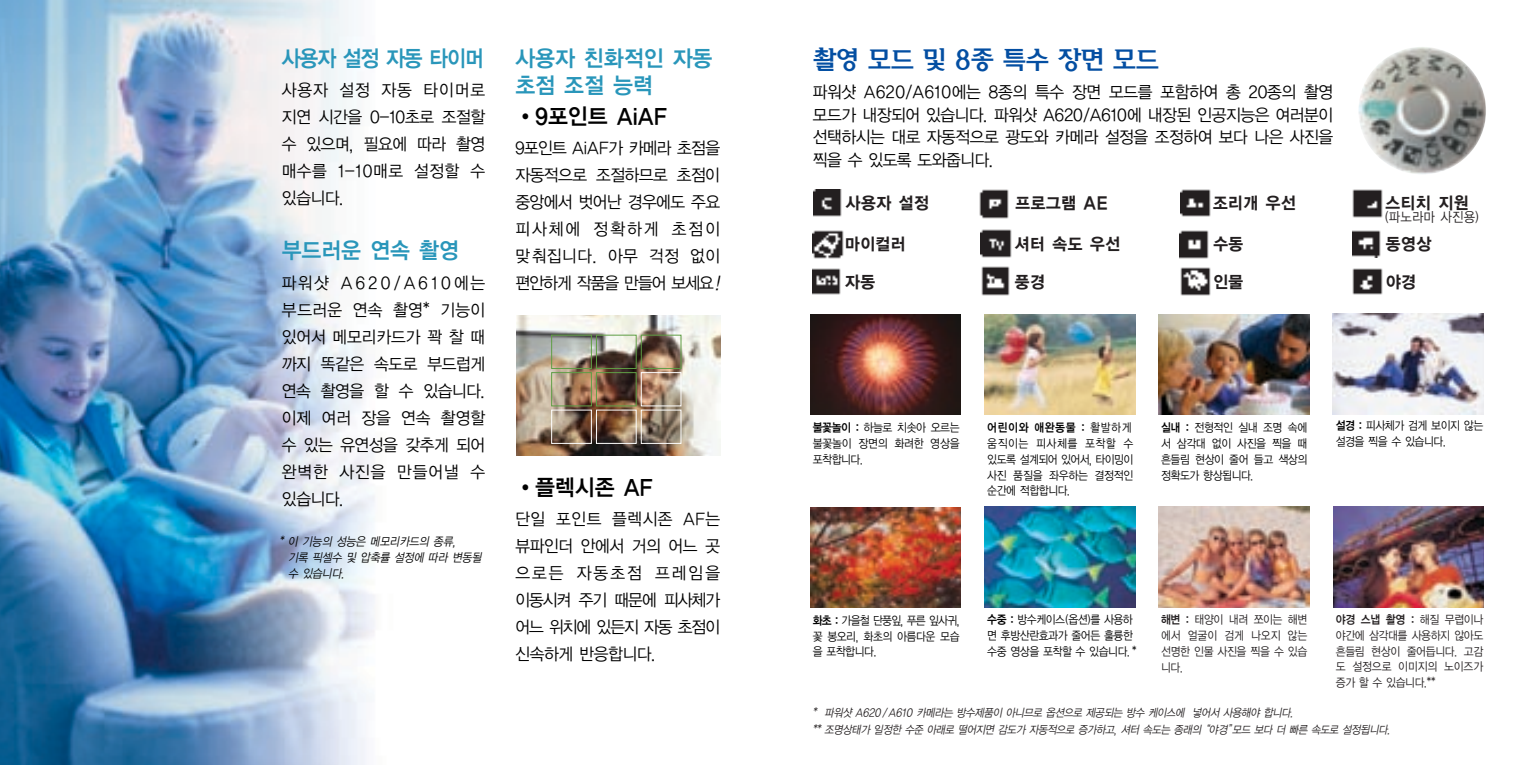
<style>
.page{position:relative;width:1530px;height:765px;background:#fff}
.page>*{position:absolute;margin:0;border:0;box-sizing:border-box;transform-origin:0 0}
.t1{font:24.75px "Soma M";letter-spacing:-.075em;color:#034ea2}
.t2{font:22.5px/27.2px "YGO14";letter-spacing:-.07em;color:#2996ba;scale:.95 1}
.t3{font:22.5px "YGO14";letter-spacing:-.07em;color:#000;scale:.95 1}
.t4{font:22.5px "YGO14";letter-spacing:-.12em;color:#2996ba;scale:.9 1}
.t5{font:16.88px/27px "YGO12";letter-spacing:-.105em;color:#000;text-align:justify;scale:.95 1}
.t6{font:16.88px "YGO15";letter-spacing:-.05em;color:#231f20;scale:.95 1}
.t7{font:13.5px "YGO12";letter-spacing:-.05em;color:#231f20;scale:.9 1}
.t8{font:italic 11.92px/15.8px "YGO12";color:#000;scale:.9 1}
.t9{font:11.7px/15.8px "YGO12";letter-spacing:-.105em;color:#000;text-align:justify;scale:.9 1}
.t10{font:11.7px/15.8px "YGO12";letter-spacing:-.105em;color:#231f20;text-align:justify;scale:.9 1}
.t11{font:11.7px "YGO14";letter-spacing:-.015em;color:#000;scale:.9 1}
.t12{font:11.7px "YGO14";color:#231f20;scale:.9 1}
.t13{font:italic 11.25px/16.7px "YGO12";color:#231f20;scale:.9 1}
.s1{font-style:italic}
.s2{font-family:"YGO14"}
.s3{font-family:"YGO12"}
</style>
<div class="page">
<img style="left:0;top:0;width:721px;height:765px">
<img style="left:517px;top:316px;width:204px;height:140px">
<img style="left:810px;top:314px;width:151px;height:101px">
<img style="left:985px;top:314px;width:150px;height:101px">
<img style="left:1158px;top:314px;width:151px;height:101px">
<img style="left:810px;top:508px;width:151px;height:99px">
<img style="left:985px;top:507px;width:150px;height:100px">
<img style="left:1333px;top:507px;width:151px;height:100px">
<img style="left:1333px;top:314px;width:151px;height:100px">
<img style="left:1158px;top:507px;width:151px;height:100px">
<img style="left:1359px;top:47px;width:127px;height:127px;border-radius:50%">
<img style="left:551px;top:334px;width:131px;height:110px">
<img style="left:1180px;top:189px;width:31px;height:28px">
<img style="left:1180px;top:230px;width:29px;height:29px">
<img style="left:813px;top:190px;width:29px;height:27px">
<img style="left:813px;top:230px;width:31px;height:29px">
<img style="left:1352px;top:189px;width:31px;height:29px">
<img style="left:1353px;top:230px;width:28px;height:28px">
<img style="left:812px;top:268px;width:1px;height:27px">
<img style="left:813px;top:268px;width:28px;height:27px">
<img style="left:979px;top:189px;width:30px;height:30px">
<img style="left:980px;top:231px;width:1px;height:25px">
<img style="left:981px;top:229px;width:31px;height:29px">
<img style="left:981px;top:266px;width:29px;height:30px">
<img style="left:1180px;top:267px;width:31px;height:29px">
<img style="left:1352px;top:268px;width:31px;height:27px">
<svg style="left:523px;top:113px;width:5px;height:6px"></svg>
<svg style="left:523px;top:484px;width:5px;height:6px"></svg>
<h2 class="t4" style="left:281px;top:48px;width:228px">사용자 설정 자동 타이머</h2>
<p class="t5" style="left:281px;top:78px;width:217px">사용자 설정 자동 타이머로 지연 시간을 0-10초로 조절할 수 있으며, 필요에 따라 촬영 매수를 1-10매로 설정할 수 있습니다.</p>
<h2 class="t2" style="left:281px;top:238px;width:190px">부드러운 연속 촬영</h2>
<p class="t5" style="left:281px;top:270px;width:217px">파워샷 A620/A610에는 부드러운 연속 촬영* 기능이 있어서 메모리카드가 꽉 찰 때 까지 똑같은 속도로 부드럽게 연속 촬영을 할 수 있습니다. 이제 여러 장을 연속 촬영할 수 있는 유연성을 갖추게 되어 완벽한 사진을 만들어낼 수 있습니다.</p>
<p class="t8" style="left:288px;top:535px;width:220px;text-indent:-9px">* 이 기능의 성능은 메모리카드의 종류,<br>기록 픽셀수 및 압축률 설정에 따라 변동될 수 있습니다.</p>
<h2 class="t2" style="left:515px;top:46px;width:210px">사용자 친화적인 자동 초점 조절 능력</h2>
<h2 class="t3" style="left:535px;top:106px;width:142px">9포인트 AiAF</h2>
<p class="t5" style="left:515px;top:135px;width:221px;text-align:left">9포인트 AiAF가 카메라 초점을 자동적으로 조절하므로 초점이 중앙에서 벗어난 경우에도 주요 피사체에 정확하게 초점이 맞춰집니다. 아무 걱정 없이 편안하게 작품을 만들어 보세요<span class="s1">!</span></p>
<h2 class="t3" style="left:535px;top:477px;width:127px">플렉시존 AF</h2>
<p class="t5" style="left:515px;top:507px;width:218px">단일 포인트 플렉시존 AF는 뷰파인더 안에서 거의 어느 곳 으로든 자동초점 프레임을 이동시켜 주기 때문에 피사체가 어느 위치에 있든지 자동 초점이 신속하게 반응합니다.</p>
<h1 class="t1" style="left:812px;top:48px;width:349px">촬영 모드 및 8종 특수 장면 모드</h1>
<p class="t5" style="left:812px;top:82px;width:551px;line-height:22.5px">파워샷 A620/A610에는 8종의 특수 장면 모드를 포함하여 총 20종의 촬영 모드가 내장되어 있습니다. 파워샷 A620/A610에 내장된 인공지능은 여러분이 선택하시는 대로 자동적으로 광도와 카메라 설정을 조정하여 보다 나은 사진을 찍을 수 있도록 도와줍니다.</p>
<p class="t6" style="left:845px;top:195px;width:90px">사용자 설정</p>
<p class="t6" style="left:1015px;top:195px;width:100px">프로그램 AE</p>
<p class="t6" style="left:1212px;top:195px;width:90px">조리개 우선</p>
<p class="t6" style="left:1385px;top:195px;width:90px">스티치 지원</p>
<p class="t7" style="left:1385px;top:211px;width:106px">(파노라마 사진용)</p>
<p class="t6" style="left:844px;top:236px;width:66px">마이컬러</p>
<p class="t6" style="left:1014px;top:236px;width:114px">셔터 속도 우선</p>
<p class="t6" style="left:1213px;top:236px;width:34px">수동</p>
<p class="t6" style="left:1385px;top:236px;width:50px">동영상</p>
<p class="t6" style="left:844px;top:274px;width:34px">자동</p>
<p class="t6" style="left:1014px;top:274px;width:34px">풍경</p>
<p class="t6" style="left:1213px;top:274px;width:34px">인물</p>
<p class="t6" style="left:1385px;top:274px;width:34px">야경</p>
<p class="t9" style="left:812px;top:420px;width:166px"><span class="s2">불꽃놀이 :</span> 하늘로 치솟아 오르는 불꽃놀이 장면의 화려한 영상을 포착합니다.</p>
<p class="t11" style="left:987px;top:423px;width:163px">어린이와 애완동물 : <span class="s3">활발하게</span></p>
<p class="t9" style="left:987px;top:436px;width:165px">움직이는 피사체를 포착할 수 있도록 설계되어 있어서, 타이밍이 사진 품질을 좌우하는 결정적인 순간에 적합합니다.</p>
<p class="t9" style="left:1161px;top:421px;width:165px"><span class="s2">실내 :</span> 전형적인 실내 조명 속에 서 삼각대 없이 사진을 찍을 때 흔들림 현상이 줄어 들고 색상의 정확도가 향상됩니다.</p>
<p class="t9" style="left:1335px;top:419px;width:166px"><span class="s2">설경 :</span> 피사체가 검게 보이지 않는 설경을 찍을 수 있습니다.</p>
<p class="t9" style="left:812px;top:613px;width:166px"><span class="s2">화초 :</span> 가을철 단풍잎, 푸른 잎사귀, 꽃 봉오리, 화초의 아름다운 모습 을 포착합니다.</p>
<p class="t9" style="left:987px;top:613px;width:168px;text-align:left"><span class="s2">수중 :</span> 방수케이스(옵션)를 사용하 면 후방산란효과가 줄어든 훌륭한 수중 영상을 포착할 수 있습니다. *</p>
<p class="t10" style="left:1161px;top:613px;width:165px"><span class="s2">해변 :</span> 태양이 내려 쪼이는 해변 에서 얼굴이 검게 나오지 않는 선명한 인물 사진을 찍을 수 있습 니다.</p>
<p class="t12" style="left:1336px;top:614px;width:166px">야경 스냅 촬영 : <span class="s3">해질 무렵이나</span></p>
<p class="t10" style="left:1336px;top:628px;width:166px">야간에 삼각대를 사용하지 않아도 흔들림 현상이 줄어듭니다. 고감 도 설정으로 이미지의 노이즈가 증가 할 수 있습니다.**</p>
<p class="t13" style="left:812px;top:705px;width:646px">* 파워샷 A620 / A610 카메라는 방수제품이 아니므로 옵션으로 제공되는 방수 케이스에 넣어서 사용해야 합니다.<br>** 조명상태가 일정한 수준 아래로 떨어지면 감도가 자동적으로 증가하고, 셔터 속도는 종래의“야경”모드 보다 더 빠른 속도로 설정됩니다.</p>
</div>
